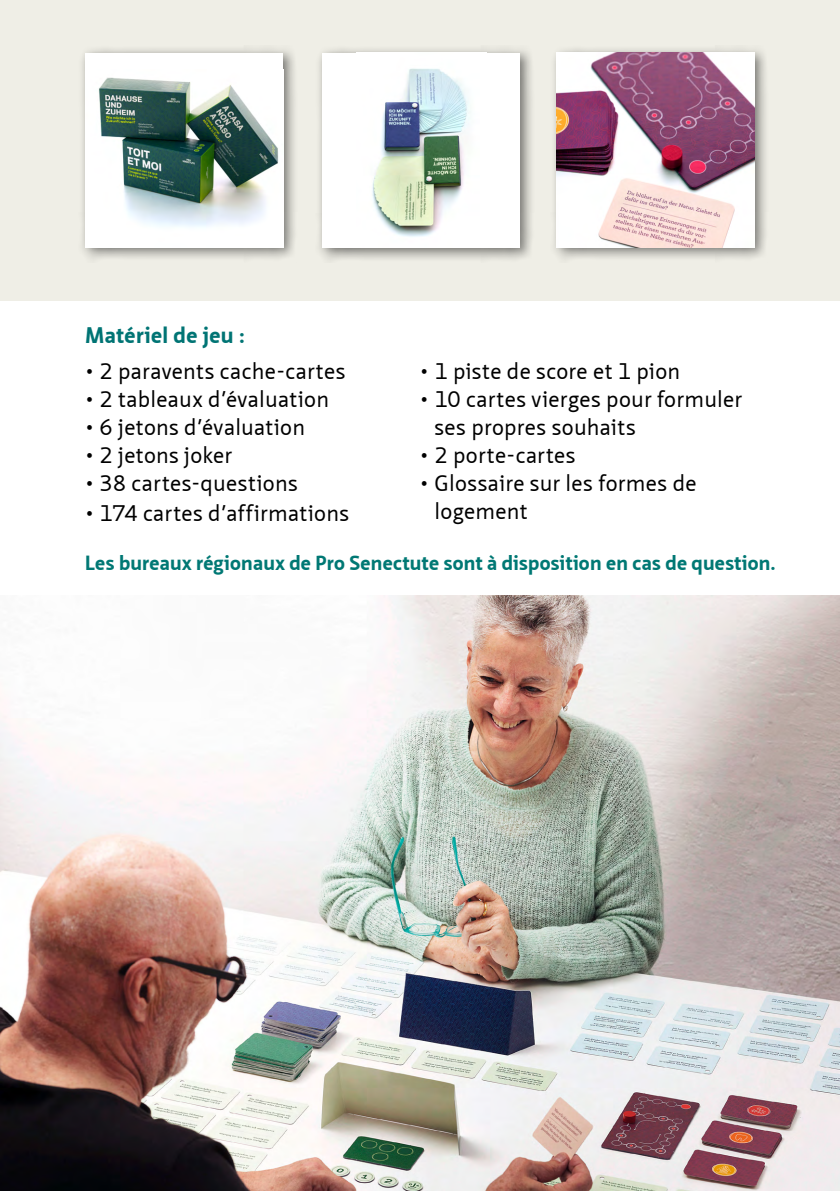
<style>
.page{position:relative;width:840px;height:1191px;background:#fff}
.page>*{position:absolute;margin:0;border:0;box-sizing:border-box;transform-origin:0 0}
.t1{font:22px/28px "Neue Sans Pro";letter-spacing:.015em;color:#000}
.t2{font:700 22px "Neue Sans Pro";letter-spacing:.02em;color:#007474}
.t3{font:700 20px "Neue Sans Pro";letter-spacing:.015em;color:#007874}
</style>
<div class="page">
<div style="left:0;top:0;width:839px;height:300px;background:#efeee6"></div>
<div style="left:549px;top:45px;width:220px;height:217px;background:#000;opacity:.5"></div>
<img style="left:556px;top:52px;width:198px;height:195px">
<div style="left:78px;top:45px;width:220px;height:218px;background:#000;opacity:.5"></div>
<div style="left:85px;top:53px;width:198px;height:194px;background:#fff"></div>
<img style="left:98px;top:77px;width:181px;height:150px">
<div style="left:315px;top:45px;width:219px;height:218px;background:#000;opacity:.5"></div>
<div style="left:322px;top:53px;width:198px;height:195px;background:#fff"></div>
<img style="left:372px;top:68px;width:98px;height:169px">
<img style="left:0;top:595px;width:839px;height:596px">
<p class="t2" style="left:85px;top:321px;width:161px">Matériel de jeu :</p>
<p class="t1" style="left:85px;top:357px;width:262px">• 2 paravents cache-cartes</p>
<p class="t1" style="left:85px;top:385px;width:245px">• 2 tableaux d’évaluation</p>
<p class="t1" style="left:85px;top:413px;width:221px">• 6 jetons d’évaluation</p>
<p class="t1" style="left:85px;top:441px;width:148px">• 2 jetons joker</p>
<p class="t1" style="left:85px;top:469px;width:214px">• 38 cartes-questions</p>
<p class="t1" style="left:85px;top:499px;width:265px">• 174 cartes d’affirmations</p>
<p class="t1" style="left:420px;top:356px;width:262px">• 1 piste de score et 1 pion</p>
<p class="t1" style="left:434px;top:384px;width:309px;text-indent:-14px">• 10 cartes vierges pour formuler ses propres souhaits</p>
<p class="t1" style="left:420px;top:440px;width:157px">• 2 porte-cartes</p>
<p class="t1" style="left:434px;top:468px;width:263px;text-indent:-14px">• Glossaire sur les formes de logement</p>
<p class="t3" style="left:85px;top:549px;width:691px">Les bureaux régionaux de Pro Senectute sont à disposition en cas de question.</p>
</div>
